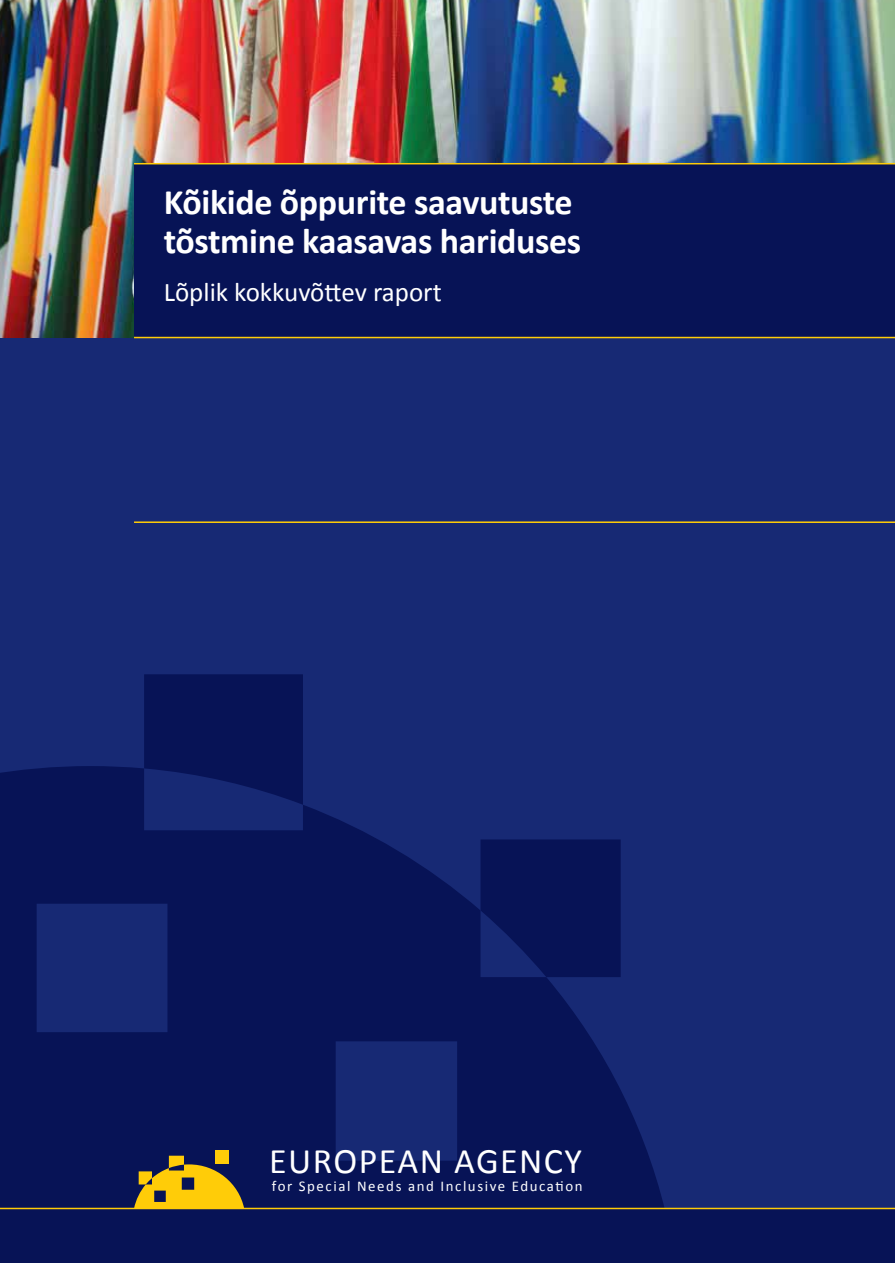
<style>
.page{position:relative;width:895px;height:1263px;background:#fff}
.page>*{position:absolute;margin:0;border:0;box-sizing:border-box;transform-origin:0 0}
.t1{font:700 36px/39px "Calibri";letter-spacing:-.01em;color:#fff}
.t2{font:36px "Calibri";letter-spacing:.04em;color:#fff}
.t3{font:27px "Calibri";color:#fff}
.t4{font:14.85px "Calibri";letter-spacing:.105em;color:#fff}
</style>
<div class="page">
<div style="left:0;top:0;width:894px;height:1263px;background:#172974"></div>
<div style="left:144px;top:674px;width:159px;height:92px;background:#071356"></div>
<svg style="left:0;top:766px;width:669px;height:442px;fill:#071356"></svg>
<img style="left:0;top:0;width:894px;height:337px">
<hr style="left:134px;top:521px;width:760px;height:2px;background:#ffcc08">
<div style="left:134px;top:164px;width:760px;height:173px;background:#071356"></div>
<hr style="left:134px;top:163px;width:760px;height:1px;background:#ffcc08">
<div style="left:215px;top:1150px;width:14px;height:13px;background:#ffcc08"></div>
<svg style="left:134px;top:1156px;width:110px;height:52px;background:#a38824"></svg>
<div style="left:0;top:1208px;width:894px;height:55px;background:#071356"></div>
<hr style="left:134px;top:337px;width:760px;height:1px;background:#ffcc08">
<h1 class="t1" style="left:164px;top:183px;width:419px">Kõikide õppurite saavutuste tõstmine kaasavas hariduses</h1>
<h2 class="t3" style="left:164px;top:275px;width:279px">Lõplik kokkuvõttev raport</h2>
<p class="t2" style="left:269px;top:1138px;width:314px">EUROPEAN AGENCY</p>
<p class="t4" style="left:272px;top:1177px;width:312px">for Special Needs and Inclusive Education</p>
</div>
